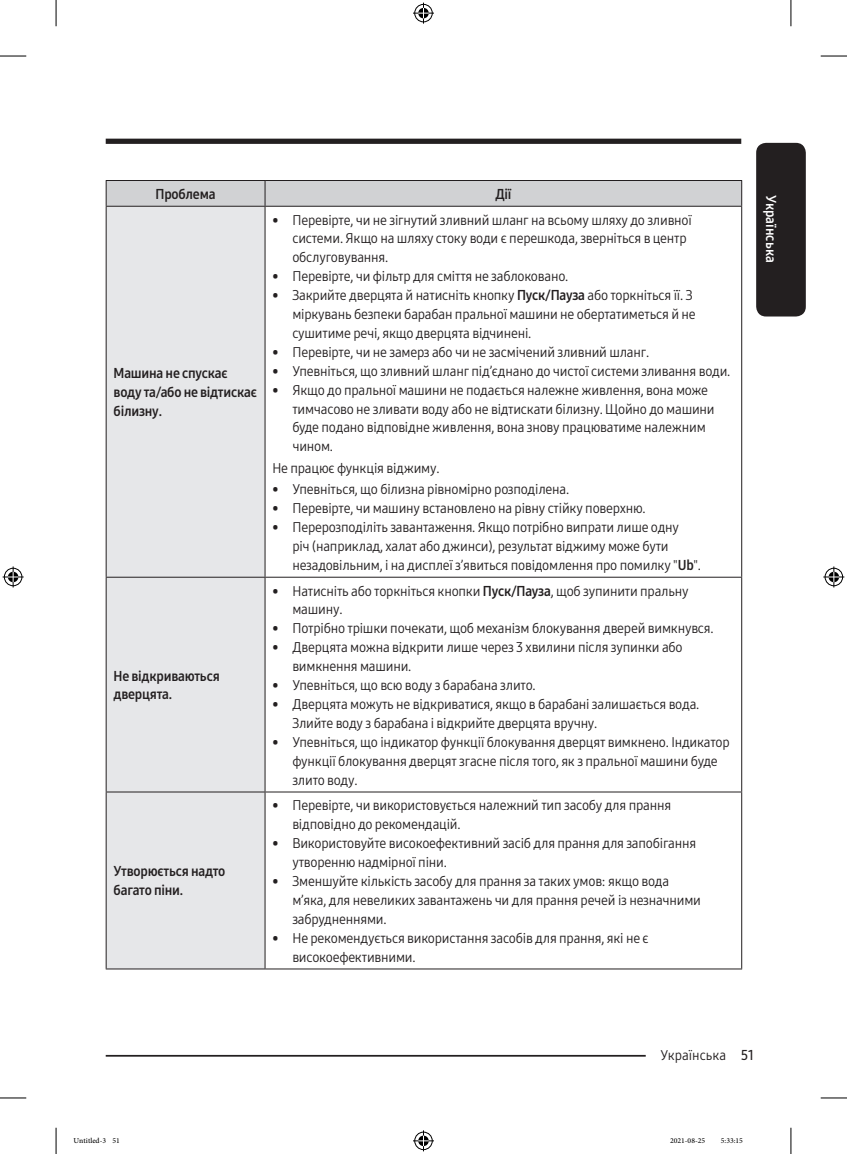
<style>
.page{position:relative;width:847px;height:1154px;background:#fff}
.page>*{position:absolute;margin:0;border:0;box-sizing:border-box;transform-origin:0 0}
.t1{font:14px/18.9px "Samsung One 400 C";letter-spacing:-.015em;color:#231f20}
.P_Center{font:14px/18.9px "Samsung One 700 C";letter-spacing:-.015em;color:#231f20}
.t2{font:14px "Samsung One 700 C";color:#fff}
.t3{font:10.5px "Adobe Arabic";color:#000}
.s1{font-family:"Samsung One 700 C"}
.s2{font-family:"Samsung One 600 C"}
</style>
<div class="page">
<div style="left:755px;top:143px;width:50px;height:173px;background:#231f20;border-radius:10px"></div>
<div style="left:106px;top:139px;width:635px;height:5px;background:#231f20"></div>
<hr style="left:106px;top:1055px;width:605px;height:1px;background:#231f20">
<div style="left:645px;top:1045px;width:96px;height:17px;background:#fff"></div>
<div style="left:107px;top:207px;width:157px;height:761px;background:#e6e7e9"></div>
<svg style="left:106px;top:180px;width:636px;height:26px;background:#c7c8ca"></svg>
<hr style="left:106px;top:206px;width:159px;height:1px;background:#231f20">
<hr style="left:106px;top:207px;width:1px;height:370px;background:#231f20">
<hr style="left:265px;top:206px;width:476px;height:1px;background:#231f20">
<hr style="left:264px;top:207px;width:1px;height:370px;background:#231f20">
<hr style="left:741px;top:207px;width:1px;height:370px;background:#231f20">
<hr style="left:106px;top:577px;width:159px;height:1px;background:#231f20">
<hr style="left:106px;top:578px;width:1px;height:213px;background:#231f20">
<hr style="left:265px;top:577px;width:476px;height:1px;background:#231f20">
<hr style="left:264px;top:578px;width:1px;height:213px;background:#231f20">
<hr style="left:741px;top:578px;width:1px;height:213px;background:#231f20">
<hr style="left:106px;top:791px;width:159px;height:1px;background:#231f20">
<hr style="left:106px;top:792px;width:1px;height:176px;background:#231f20">
<hr style="left:265px;top:791px;width:476px;height:1px;background:#231f20">
<hr style="left:264px;top:792px;width:1px;height:176px;background:#231f20">
<hr style="left:741px;top:792px;width:1px;height:176px;background:#231f20">
<hr style="left:106px;top:968px;width:159px;height:1px;background:#231f20">
<hr style="left:265px;top:968px;width:476px;height:1px;background:#231f20">
<svg style="left:0;top:56px;width:26px;height:1px"></svg>
<svg style="left:820px;top:56px;width:26px;height:1px"></svg>
<svg style="left:0;top:1097px;width:26px;height:1px"></svg>
<svg style="left:820px;top:1097px;width:26px;height:1px"></svg>
<svg style="left:56px;top:0;width:1px;height:26px"></svg>
<svg style="left:56px;top:1128px;width:1px;height:26px"></svg>
<svg style="left:790px;top:0;width:1px;height:26px"></svg>
<svg style="left:790px;top:1128px;width:1px;height:26px"></svg>
<svg style="left:413px;top:3px;width:21px;height:21px"></svg>
<svg style="left:413px;top:1130px;width:21px;height:21px"></svg>
<svg style="left:3px;top:566px;width:21px;height:21px"></svg>
<svg style="left:823px;top:566px;width:21px;height:21px"></svg>
<p class="P_Center" style="left:155px;top:184px;width:61px">Проблема</p>
<p class="P_Center" style="left:495px;top:184px;width:18px">Дії</p>
<p class="P_Center" style="left:113px;top:364px;width:145px">Машина не спускає воду та/або не відтискає білизну.</p>
<p class="P_Center" style="left:113px;top:666px;width:108px">Не відкриваються дверцята.</p>
<p class="P_Center" style="left:113px;top:862px;width:113px">Утворюється надто багато піни.</p>
<p class="t1" style="left:292px;top:210px;width:401px;text-indent:-20px">• Перевірте, чи не зігнутий зливний шланг на всьому шляху до зливної системи. Якщо на шляху стоку води є перешкода, зверніться в центр обслуговування.</p>
<p class="t1" style="left:272px;top:267px;width:297px">• Перевірте, чи фільтр для сміття не заблоковано.</p>
<p class="t1" style="left:292px;top:286px;width:404px;text-indent:-20px">• Закрийте дверцята й натисніть кнопку <span class="s1">Пуск/Пауза</span> або торкніться її. З міркувань безпеки барабан пральної машини не обертатиметься й не сушитиме речі, якщо дверцята відчинені.</p>
<p class="t1" style="left:272px;top:342px;width:378px">• Перевірте, чи не замерз або чи не засмічений зливний шланг.</p>
<p class="t1" style="left:272px;top:361px;width:459px">• Упевніться, що зливний шланг під’єднано до чистої системи зливання води.</p>
<p class="t1" style="left:292px;top:380px;width:423px;text-indent:-20px">• Якщо до пральної машини не подається належне живлення, вона може тимчасово не зливати воду або не відтискати білизну. Щойно до машини буде подано відповідне живлення, вона знову працюватиме належним чином.</p>
<p class="t1" style="left:272px;top:458px;width:168px">Не працює функція віджиму.</p>
<p class="t1" style="left:272px;top:480px;width:298px">• Упевніться, що білизна рівномірно розподілена.</p>
<p class="t1" style="left:272px;top:498px;width:374px">• Перевірте, чи машину встановлено на рівну стійку поверхню.</p>
<p class="t1" style="left:292px;top:517px;width:410px;text-indent:-20px">• Перерозподіліть завантаження. Якщо потрібно випрати лише одну<br>річ (наприклад, халат або джинси), результат віджиму може бути незадовільним, і на дисплеї з’явиться повідомлення про помилку "<span class="s1">Ub</span>".</p>
<p class="t1" style="left:292px;top:581px;width:397px;text-indent:-20px">• Натисніть або торкніться кнопки <span class="s1">Пуск/Пауза</span>, щоб зупинити пральну машину.</p>
<p class="t1" style="left:272px;top:619px;width:442px">• Потрібно трішки почекати, щоб механізм блокування дверей вимкнувся.</p>
<p class="t1" style="left:292px;top:638px;width:392px;text-indent:-20px">• Дверцята можна відкрити лише через 3 хвилини після зупинки або вимкнення машини.</p>
<p class="t1" style="left:272px;top:675px;width:264px">• Упевніться, що всю воду з барабана злито.</p>
<p class="t1" style="left:292px;top:694px;width:408px;text-indent:-20px">• Дверцята можуть не відкриватися, якщо в барабані залишається вода.<br>Злийте воду з барабана і відкрийте дверцята вручну.</p>
<p class="t1" style="left:292px;top:732px;width:439px;text-indent:-20px">• Упевніться, що індикатор функції блокування дверцят вимкнено. Індикатор функції блокування дверцят згасне після того, як з пральної машини буде злито воду.</p>
<p class="t1" style="left:292px;top:796px;width:380px;text-indent:-20px">• Перевірте, чи використовується належний тип засобу для прання відповідно до рекомендацій.</p>
<p class="t1" style="left:292px;top:833px;width:405px;text-indent:-20px">• Використовуйте високоефективний засіб для прання для запобігання утворенню надмірної піни.</p>
<p class="t1" style="left:292px;top:871px;width:410px;text-indent:-20px">• Зменшуйте кількість засобу для прання за таких умов: якщо вода м’яка, для невеликих завантажень чи для прання речей із незначними забрудненнями.</p>
<p class="t1" style="left:292px;top:928px;width:358px;text-indent:-20px">• Не рекомендується використання засобів для прання, які не є високоефективними.</p>
<p class="t2" style="left:780px;top:195px;width:69px;rotate:90deg">Українська</p>
<p class="t1" style="left:660px;top:1045px;width:95px">Українська <span class="s2">51</span></p>
<p class="t3" style="left:74px;top:1133px;width:48px">Untitled-3 51</p>
<p class="t3" style="left:669px;top:1133px;width:37px">2021-08-25</p>
<p class="t3" style="left:720px;top:1133px;width:24px">5:33:15</p>
</div>
